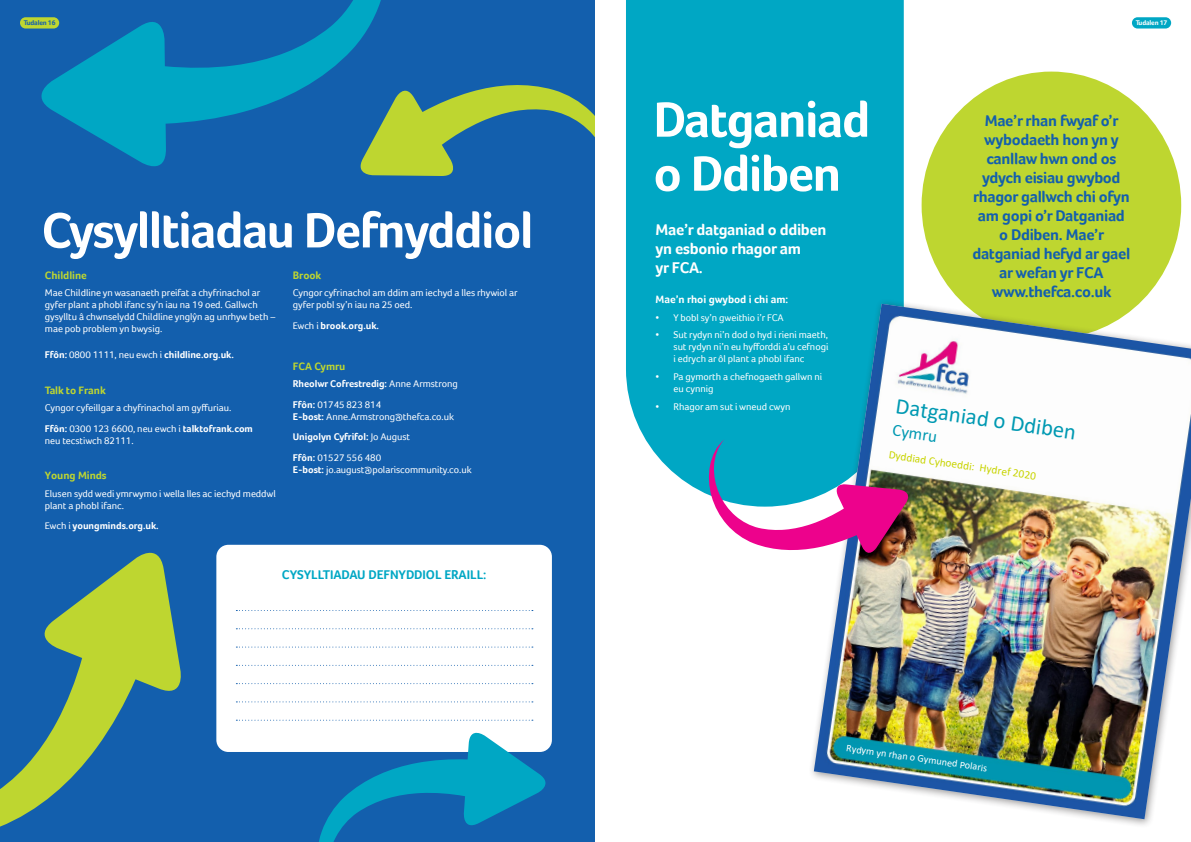
<style>
.page{position:relative;width:1191px;height:842px;background:#fff}
.page>*{position:absolute;margin:0;border:0;box-sizing:border-box;transform-origin:0 0}
.t1{font:700 51px/54px "Foco";letter-spacing:-.03em;color:#fff}
.t2{font:22.7px "Calibri";color:#0099b2}
.t3{font:17px "Calibri";color:#0099b2}
.Intro{font:700 16px/19px "Foco";letter-spacing:-.02em;color:#135fad;text-align:center}
.Intro-2{font:700 16px/19px "Foco";letter-spacing:-.02em;color:#fff}
.BODY{font:700 13px "Foco";letter-spacing:-.005em;color:#00a7c4}
.t4{font:11.3px "Calibri";color:#c8d400}
.BODY-2{font:700 11px "Foco";letter-spacing:-.005em;color:#bed630}
.BODY-3{font:700 11px "Foco";letter-spacing:-.005em;color:#fff}
.t5{font:10.2px "Calibri";color:#fff}
.BODY-4{font:10px/12px "Foco";letter-spacing:-.005em;color:#fff}
.BODY-5{font:700 10px "Foco";letter-spacing:-.005em;color:#fff}
.t6{font:700 7px "Foco";letter-spacing:-.025em;color:#135fad}
.t7{font:700 7px "Foco";letter-spacing:-.025em;color:#fff}
.s1{font-weight:400}
.s2{font-weight:700}
</style>
<div class="page">
<div style="left:0;top:0;width:595px;height:842px;background:#135fad"></div>
<svg style="left:389px;top:85px;width:206px;height:91px"></svg>
<svg style="left:41px;top:0;width:348px;height:176px"></svg>
<svg style="left:0;top:552px;width:181px;height:275px"></svg>
<div style="left:216px;top:545px;width:336px;height:207px;background:#fff;border-radius:12px"></div>
<svg style="left:236px;top:610px;width:297px;height:1px"></svg>
<svg style="left:236px;top:628px;width:297px;height:1px"></svg>
<svg style="left:236px;top:646px;width:297px;height:1px"></svg>
<svg style="left:236px;top:665px;width:297px;height:1px"></svg>
<svg style="left:236px;top:683px;width:297px;height:1px"></svg>
<svg style="left:236px;top:701px;width:297px;height:1px"></svg>
<svg style="left:236px;top:720px;width:316px;height:122px"></svg>
<div style="left:626px;top:0;width:277px;height:495px;background:#00a7c4"></div>
<div style="left:921px;top:72px;width:260px;height:267px;background:#bed630;border-radius:50%"></div>
<div style="left:808px;top:298px;width:383px;height:530px;background:#231f20;opacity:.45"></div>
<img style="left:814px;top:304px;width:377px;height:515px">
<svg style="left:708px;top:439px;width:205px;height:121px"></svg>
<div style="left:20px;top:17px;width:39px;height:12px;background:#bed630;border-radius:6px"></div>
<div style="left:1132px;top:17px;width:39px;height:12px;background:#00a7c4;border-radius:6px"></div>
<p class="t6" style="left:24px;top:18px;width:33px">Tudalen 16</p>
<p class="t7" style="left:1135px;top:18px;width:33px">Tudalen 17</p>
<p class="t1" style="left:41px;top:203px;width:493px">Cysylltiadau Defnyddiol</p>
<p class="BODY-2" style="left:45px;top:268px;width:44px">Childline</p>
<p class="BODY-4" style="left:45px;top:287px;width:232px">Mae Childline yn wasanaeth preifat a chyfrinachol ar gyfer plant a phobl ifanc sy’n iau na 19 oed. Gallwch gysylltu â chwnselydd Childline ynglŷn ag unrhyw beth – mae pob problem yn bwysig.</p>
<p class="BODY-5" style="left:45px;top:349px;width:190px">Ffôn: <span class="s1">0800 1111, neu ewch i</span> childline.org.uk.</p>
<p class="BODY-2" style="left:45px;top:383px;width:62px">Talk to Frank</p>
<p class="BODY-4" style="left:45px;top:402px;width:188px">Cyngor cyfeillgar a chyfrinachol am gyffuriau.</p>
<p class="BODY-4" style="left:45px;top:422px;width:209px"><span class="s2">Ffôn:</span> 0300 123 6600, neu ewch i <span class="s2">talktofrank.com </span>neu tecstiwch 82111.</p>
<p class="BODY-2" style="left:45px;top:469px;width:63px">Young Minds</p>
<p class="BODY-4" style="left:45px;top:487px;width:232px">Elusen sydd wedi ymrwymo i wella lles ac iechyd meddwl plant a phobl ifanc.</p>
<p class="BODY-5" style="left:45px;top:520px;width:115px"><span class="s1">Ewch i</span> youngminds.org.uk.</p>
<p class="BODY-2" style="left:293px;top:268px;width:30px">Brook</p>
<p class="BODY-4" style="left:293px;top:287px;width:226px">Cyngor cyfrinachol am ddim am iechyd a lles rhywiol ar gyfer pobl sy’n iau na 25 oed.</p>
<p class="BODY-5" style="left:293px;top:319px;width:88px"><span class="s1">Ewch i</span> brook.org.uk.</p>
<p class="BODY-2" style="left:293px;top:359px;width:54px">FCA Cymru</p>
<p class="BODY-5" style="left:293px;top:378px;width:167px">Rheolwr Cofrestredig: <span class="s1">Anne Armstrong</span></p>
<p class="BODY-4" style="left:293px;top:398px;width:163px"><span class="s2">Ffôn:</span> 01745 823 814<br><span class="s2">E-bost:</span> Anne.Armstrong@thefca.co.uk</p>
<p class="BODY-5" style="left:293px;top:431px;width:119px">Unigolyn Cyfrifol: <span class="s1">Jo August</span></p>
<p class="BODY-4" style="left:293px;top:451px;width:180px"><span class="s2">Ffôn:</span> 01527 556 480<br><span class="s2">E-bost:</span> jo.august@polariscommunity.co.uk</p>
<p class="BODY" style="left:282px;top:567px;width:206px">CYSYLLTIADAU DEFNYDDIOL ERAILL:</p>
<p class="t1" style="left:653px;top:92px;width:218px">Datganiad o Ddiben</p>
<p class="Intro-2" style="left:655px;top:220px;width:172px">Mae’r datganiad o ddiben yn esbonio rhagor am<br>yr FCA.</p>
<p class="BODY-3" style="left:655px;top:293px;width:134px">Mae’n rhoi gwybod i chi am:</p>
<p class="BODY-4" style="left:655px;top:311px;width:130px">• Y bobl sy’n gweithio i’r FCA</p>
<p class="BODY-4" style="left:673px;top:329px;width:156px;text-align:justify;text-indent:-18px">• Sut rydyn ni’n dod o hyd i rieni maeth, sut rydyn ni’n eu hyfforddi a’u cefnogi i edrych ar ôl plant a phobl ifanc</p>
<p class="BODY-4" style="left:673px;top:370px;width:150px;text-indent:-18px">• Pa gymorth a chefnogaeth gallwn ni eu cynnig</p>
<p class="BODY-4" style="left:655px;top:400px;width:136px">• Rhagor am sut i wneud cwyn</p>
<p class="Intro" style="left:972px;top:111px;width:159px">Mae’r rhan fwyaf o’r wybodaeth hon yn y canllaw hwn ond os ydych eisiau gwybod rhagor gallwch chi ofyn am gopi o’r Datganiad o Ddiben. Mae’r datganiad hefyd ar gael ar wefan yr FCA www.thefca.co.uk</p>
<p class="t2" style="left:898px;top:390px;width:183px;rotate:8deg">Datganiad o Ddiben</p>
<p class="t3" style="left:894px;top:418px;width:47px;rotate:8deg">Cymru</p>
<p class="t4" style="left:890px;top:447px;width:150px;rotate:8deg">Dyddiad Cyhoeddi: Hydref 2020</p>
<p class="t5" style="left:847px;top:741px;width:144px;rotate:8deg">Rydym yn rhan o Gymuned Polaris</p>
</div>
